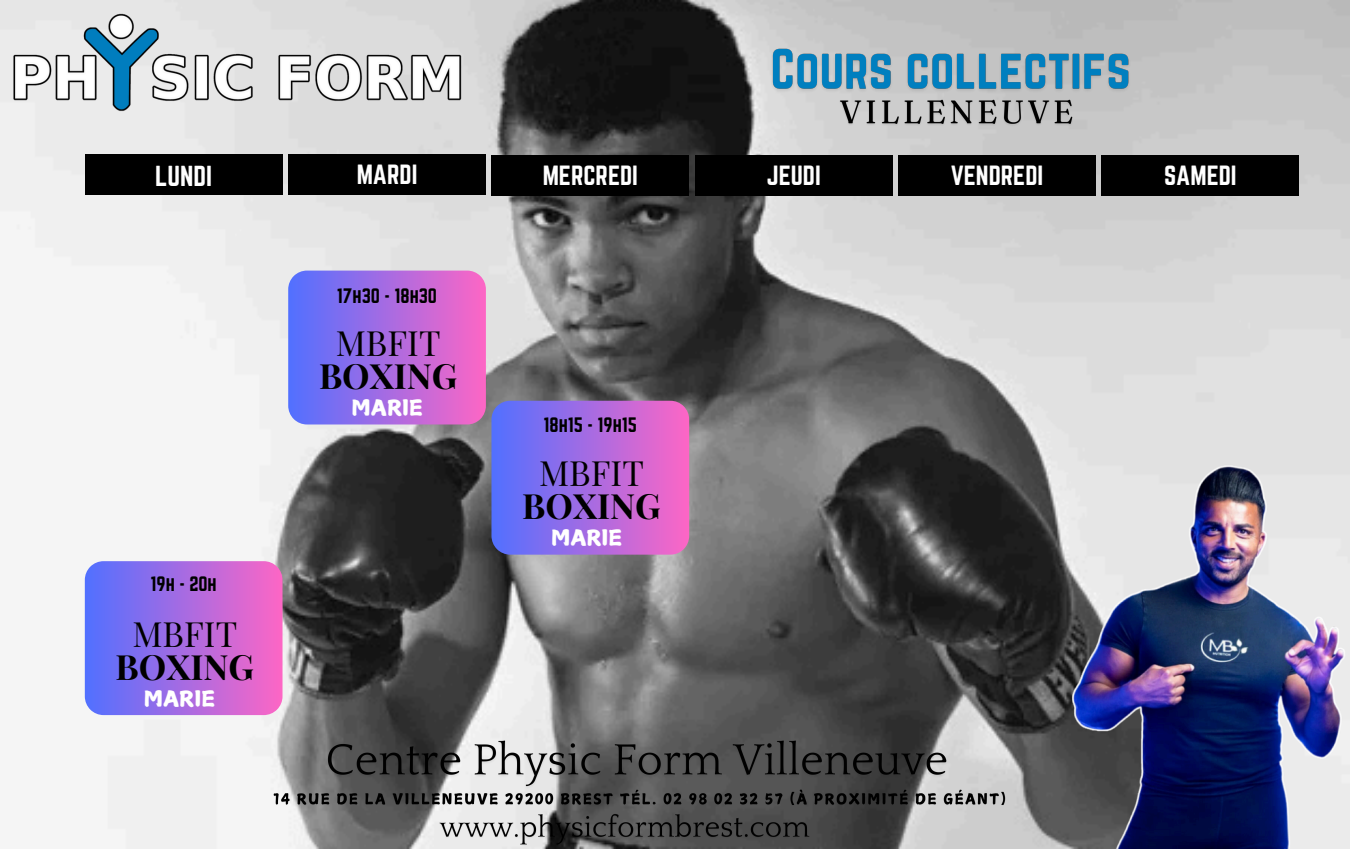
<style>
.page{position:relative;width:1350px;height:849px;background:#fff}
.page>*{position:absolute;margin:0;border:0;box-sizing:border-box;transform-origin:0 0}
.t1{font:700 34.7px/33px "Playfair Display";color:#000;text-align:center}
.t2{font:25.3px "Norwester";color:#fff}
.t3{font:24.3px "Norwester";color:#fff}
.t4{font:21.5px "Canva Surname Fu";color:#fff}
.t5{font:18.3px "Norwester";color:#000}
.s1{font-weight:400}
</style>
<div class="page">
<img style="left:0;top:0;width:1350px;height:848px">
<div style="left:85px;top:154px;width:198px;height:41px;background:#000"></div>
<div style="left:288px;top:154px;width:198px;height:41px;background:#000"></div>
<div style="left:491px;top:155px;width:198px;height:40px;background:#000"></div>
<div style="left:695px;top:155px;width:198px;height:40px;background:#000"></div>
<div style="left:898px;top:155px;width:198px;height:40px;background:#000"></div>
<div style="left:1102px;top:155px;width:197px;height:40px;background:#000"></div>
<img style="left:0;top:0;width:500px;height:170px">
<img style="left:1043px;top:443px;width:307px;height:405px">
<svg style="left:288px;top:270px;width:401px;height:284px;background:#8666a5"></svg>
<img style="left:766px;top:39px;width:377px;height:59px">
<img style="left:837px;top:91px;width:241px;height:40px">
<img style="left:323px;top:736px;width:628px;height:51px">
<img style="left:266px;top:787px;width:741px;height:20px">
<img style="left:436px;top:811px;width:376px;height:37px">
<svg style="left:85px;top:561px;width:197px;height:153px;background:#a76ce1"></svg>
<p class="t2" style="left:155px;top:161px;width:58px">LUNDI</p>
<h4 class="t3" style="left:357px;top:160px;width:62px">MARDI</h4>
<h4 class="t3" style="left:543px;top:160px;width:97px">MERCREDI</h4>
<h4 class="t3" style="left:767px;top:160px;width:56px">JEUDI</h4>
<h4 class="t3" style="left:951px;top:160px;width:94px">VENDREDI</h4>
<h4 class="t3" style="left:1164px;top:160px;width:74px">SAMEDI</h4>
<h5 class="t5" style="left:151px;top:572px;width:68px">19h - 20h</h5>
<p class="t1" style="left:116px;top:616px;width:140px"><span class="s1">MBFIT<br></span>BOXING</p>
<h6 class="t4" style="left:144px;top:688px;width:73px">MARIE</h6>
<h2 class="t5" style="left:337px;top:284px;width:102px">17h30 - 18h30</h2>
<h5 class="t1" style="left:319px;top:325px;width:140px"><span class="s1">MBFIT<br></span>BOXING</h5>
<h6 class="t4" style="left:352px;top:397px;width:73px">MARIE</h6>
<h4 class="t5" style="left:544px;top:414px;width:95px">18h15 - 19h15</h4>
<h6 class="t1" style="left:522px;top:455px;width:140px"><span class="s1">MBFIT<br></span>BOXING</h6>
<h2 class="t4" style="left:551px;top:527px;width:73px">MARIE</h2>
</div>
